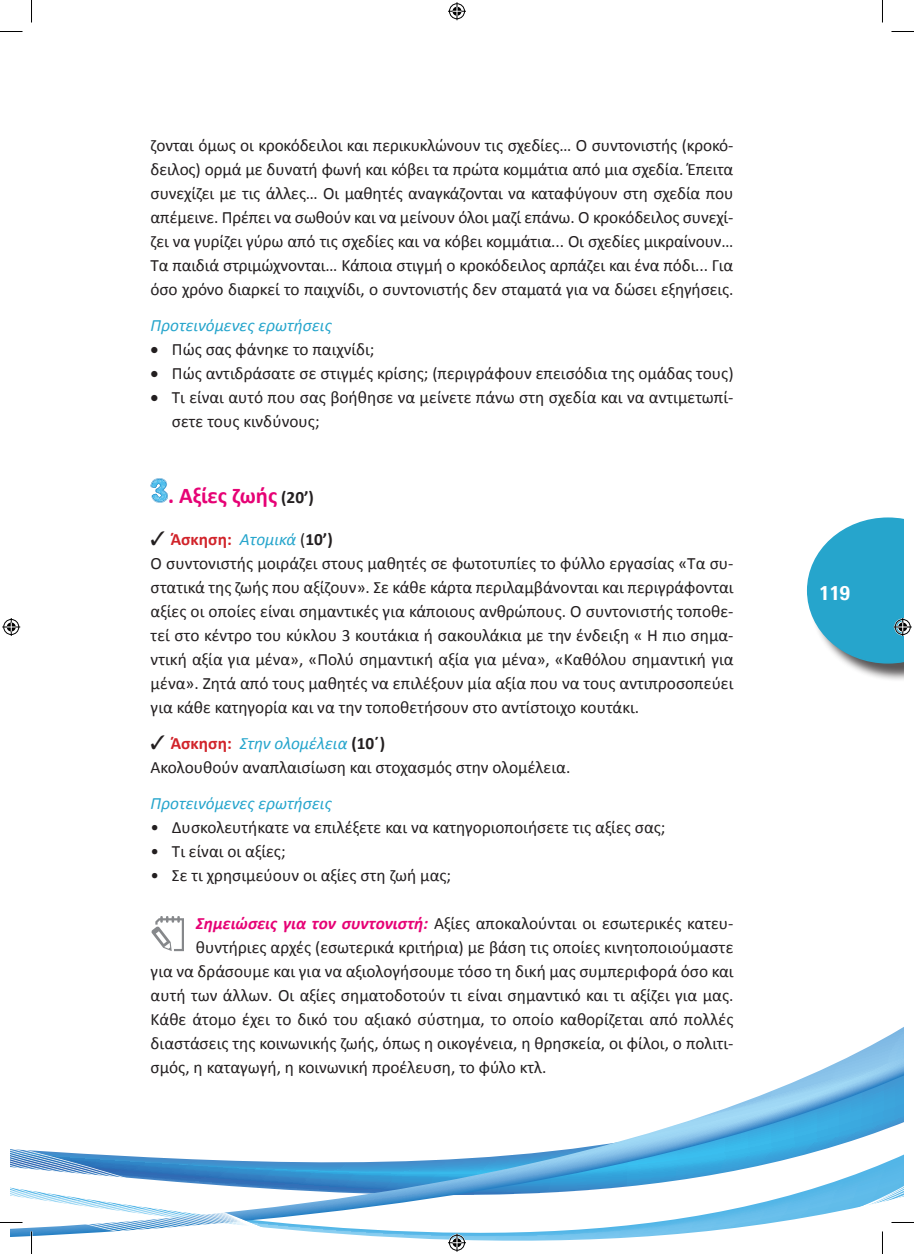
<style>
.page{position:relative;width:914px;height:1254px;background:#fff}
.page>*{position:absolute;margin:0;border:0;box-sizing:border-box;transform-origin:0 0}
.t1{font:700 22.5px "Calibri";color:#e60275}
.t2{font:700 19.95px "PF Paperback";color:#fff}
.t3{font:17.25px/24px "Calibri";color:#231f20}
.t4{font:italic 17.25px "Calibri";color:#26a5cc}
.s1{font-size:17.25px;color:#231f20}
.s2{font-weight:700;color:#d1232a}
.s3{font-style:italic;color:#26a5cc}
.s4{font-weight:700}
.s5{font-weight:700;font-style:italic;color:#e60275}
</style>
<div class="page">
<svg style="left:10px;top:1060px;width:893px;height:181px"></svg>
<div style="left:809px;top:520px;width:94px;height:162px;background:#231f20;opacity:.75"></div>
<svg style="left:150px;top:478px;width:18px;height:25px"></svg>
<svg style="left:151px;top:916px;width:33px;height:35px"></svg>
<hr style="left:0;top:1221px;width:22px;height:2px;background:#fff">
<hr style="left:891px;top:1221px;width:22px;height:2px;background:#fff">
<hr style="left:881px;top:1231px;width:2px;height:23px;background:#fff">
<svg style="left:0;top:31px;width:22px;height:1px"></svg>
<svg style="left:891px;top:31px;width:22px;height:1px"></svg>
<svg style="left:0;top:1222px;width:22px;height:1px"></svg>
<svg style="left:891px;top:1222px;width:22px;height:1px"></svg>
<svg style="left:31px;top:0;width:1px;height:22px"></svg>
<svg style="left:31px;top:1231px;width:1px;height:23px"></svg>
<svg style="left:882px;top:0;width:1px;height:22px"></svg>
<svg style="left:882px;top:1231px;width:1px;height:23px"></svg>
<svg style="left:448px;top:2px;width:18px;height:18px"></svg>
<svg style="left:448px;top:1233px;width:18px;height:18px"></svg>
<svg style="left:2px;top:618px;width:18px;height:18px"></svg>
<svg style="left:807px;top:517px;width:104px;height:146px"></svg>
<p class="t3" style="left:151px;top:133px;width:584px;text-align:justify">ζονται όμως οι κροκόδειλοι και περικυκλώνουν τις σχεδίες… Ο συντονιστής (κροκό&shy;δειλος) ορμά με δυνατή φωνή και κόβει τα πρώτα κομμάτια από μια σχεδία. Έπειτα συνεχίζει με τις άλλες… Οι μαθητές αναγκάζονται να καταφύγουν στη σχεδία που απέμεινε. Πρέπει να σωθούν και να μείνουν όλοι μαζί επάνω. Ο κροκόδειλος συνεχί&shy;ζει να γυρίζει γύρω από τις σχεδίες και να κόβει κομμάτια... Οι σχεδίες μικραίνουν… Τα παιδιά στριμώχνονται… Κάποια στιγμή ο κροκόδειλος αρπάζει και ένα πόδι... Για όσο χρόνο διαρκεί το παιχνίδι, ο συντονιστής δεν σταματά για να δώσει εξηγήσεις.</p>
<p class="t4" style="left:151px;top:313px;width:182px">Προτεινόμενες ερωτήσεις</p>
<p class="t3" style="left:151px;top:337px;width:225px">• Πώς σας φάνηκε το παιχνίδι;</p>
<p class="t3" style="left:151px;top:361px;width:584px">• Πώς αντιδράσατε σε στιγμές κρίσης; (περιγράφουν επεισόδια της ομάδας τους)</p>
<p class="t3" style="left:172px;top:385px;width:563px;text-indent:-21px">• Τι είναι αυτό που σας βοήθησε να μείνετε πάνω στη σχεδία και να αντιμετωπί&shy;σετε τους κινδύνους;</p>
<h1 class="t1" style="left:168px;top:481px;width:147px">. Αξίες ζωής <span class="s1">(20’)</span></h1>
<p class="t3" style="left:151px;top:527px;width:584px">✓ <span class="s2">Άσκηση:</span> <span class="s3">Ατομικά</span> (<span class="s4">10’)<br></span>Ο συντονιστής μοιράζει στους μαθητές σε φωτοτυπίες το φύλλο εργασίας «Τα συ&shy;στατικά της ζωής που αξίζουν». Σε κάθε κάρτα περιλαμβάνονται και περιγράφονται αξίες οι οποίες είναι σημαντικές για κάποιους ανθρώπους. Ο συντονιστής τοποθε&shy;τεί στο κέντρο του κύκλου 3 κουτάκια ή σακουλάκια με την ένδειξη « Η πιο σημα&shy;ντική αξία για μένα», «Πολύ σημαντική αξία για μένα», «Καθόλου σημαντική για μένα». Ζητά από τους μαθητές να επιλέξουν μία αξία που να τους αντιπροσοπεύει για κάθε κατηγορία και να την τοποθετήσουν στο αντίστοιχο κουτάκι.</p>
<p class="t3" style="left:151px;top:731px;width:421px">✓ <span class="s2">Άσκηση:</span> <span class="s3">Στην ολομέλεια</span> <span class="s4">(10΄)<br></span>Ακολουθούν αναπλαισίωση και στοχασμός στην ολομέλεια.</p>
<p class="t4" style="left:151px;top:791px;width:182px">Προτεινόμενες ερωτήσεις</p>
<p class="t3" style="left:151px;top:815px;width:516px">• Δυσκολευτήκατε να επιλέξετε και να κατηγοριοποιήσετε τις αξίες σας;</p>
<p class="t3" style="left:151px;top:839px;width:136px">• Τι είναι οι αξίες;</p>
<p class="t3" style="left:151px;top:863px;width:302px">• Σε τι χρησιμεύουν οι αξίες στη ζωή μας;</p>
<p class="t3" style="left:196px;top:911px;width:539px"><span class="s5">Σημειώσεις για τον συντονιστή:</span> Αξίες αποκαλούνται οι εσωτερικές κατευ-</p>
<p class="t3" style="left:196px;top:935px;width:539px">θυντήριες αρχές (εσωτερικά κριτήρια) με βάση τις οποίες κινητοποιούμαστε</p>
<p class="t3" style="left:151px;top:959px;width:584px">για να δράσουμε και για να αξιολογήσουμε τόσο τη δική μας συμπεριφορά όσο και</p>
<p class="t3" style="left:151px;top:983px;width:584px">αυτή των άλλων. Οι αξίες σηματοδοτούν τι είναι σημαντικό και τι αξίζει για μας.</p>
<p class="t3" style="left:151px;top:1007px;width:584px">Κάθε άτομο έχει το δικό του αξιακό σύστημα, το οποίο καθορίζεται από πολλές</p>
<p class="t3" style="left:151px;top:1031px;width:584px">διαστάσεις της κοινωνικής ζωής, όπως η οικογένεια, η θρησκεία, οι φίλοι, ο πολιτι-</p>
<p class="t3" style="left:151px;top:1055px;width:397px">σμός, η καταγωγή, η κοινωνική προέλευση, το φύλο κτλ.</p>
<p class="t2" style="left:819px;top:580px;width:32px">119</p>
</div>
